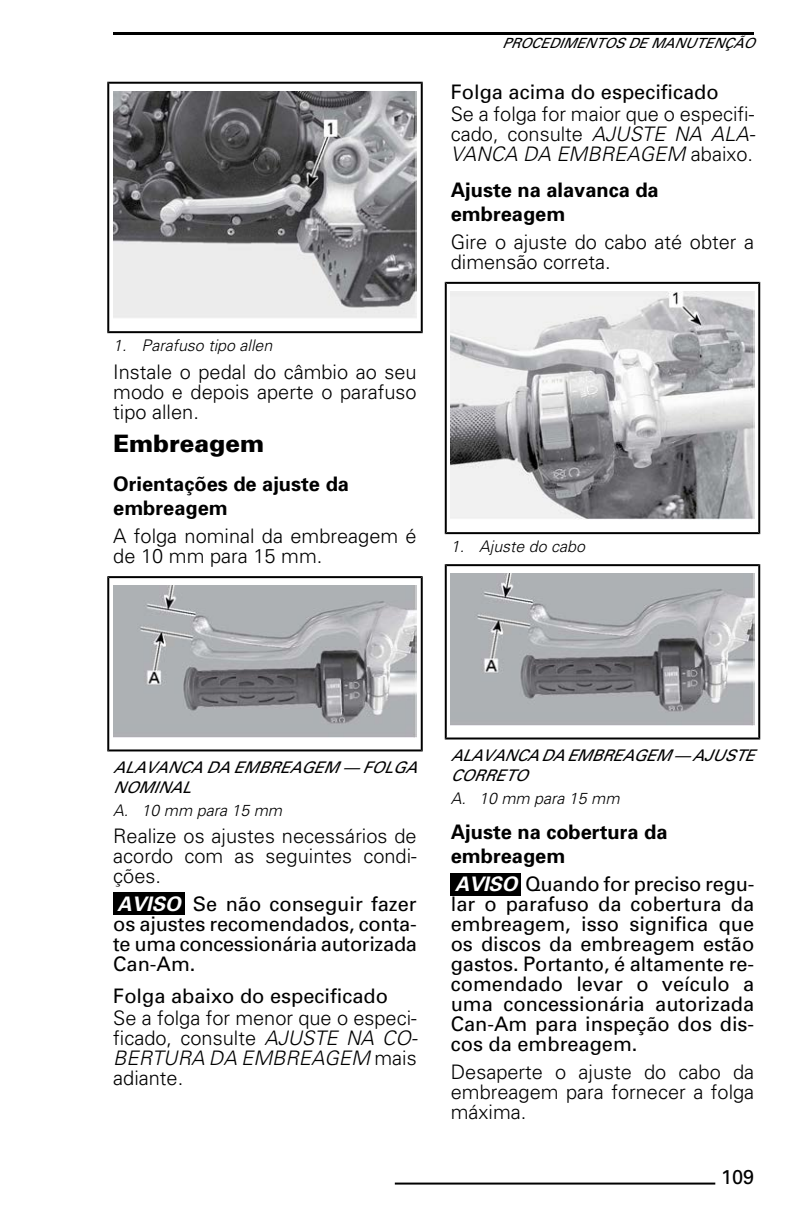
<style>
.page{position:relative;width:791px;height:1222px;background:#fff}
.page>*{position:absolute;margin:0;border:0;box-sizing:border-box;transform-origin:0 0}
.t1{font:900 24px "Univers";color:#000}
.t2{font:300 20px/20px "Univers";color:#000}
.t3{font:20px/20px "Univers";color:#000;text-align:justify}
.t4{font:700 20px/24px "Univers";color:#000}
.t5{font:italic 16px/19.2px "Univers";color:#000}
.t6{font:italic 300 16px "Univers";color:#000}
.t7{font:italic 14px "Univers";color:#000}
.s1{font-style:italic}
.s2{font-weight:700;font-style:italic;color:#fff}
</style>
<div class="page">
<svg style="left:107px;top:82px;width:316px;height:251px"></svg>
<img style="left:113px;top:91px;width:303px;height:228px">
<svg style="left:107px;top:576px;width:316px;height:175px"></svg>
<img style="left:113px;top:585px;width:303px;height:152px">
<div style="left:113px;top:892px;width:72px;height:23px;background:#000"></div>
<svg style="left:445px;top:282px;width:315px;height:252px"></svg>
<img style="left:451px;top:291px;width:303px;height:229px">
<svg style="left:445px;top:564px;width:315px;height:175px"></svg>
<img style="left:451px;top:573px;width:303px;height:152px">
<div style="left:451px;top:872px;width:70px;height:23px;background:#000"></div>
<hr style="left:395px;top:1182px;width:320px;height:2px;background:#000">
<hr style="left:113px;top:32px;width:641px;height:2px;background:#000">
<p class="t6" style="left:113px;top:340px;width:164px">1. Parafuso tipo allen</p>
<p class="t2" style="left:113px;top:363px;width:305px;text-align:justify">Instale o pedal do câmbio ao seu modo e depois aperte o parafuso tipo allen.</p>
<p class="t1" style="left:113px;top:434px;width:152px">Embreagem</p>
<p class="t4" style="left:113px;top:474px;width:237px">Orientações de ajuste da embreagem</p>
<p class="t2" style="left:113px;top:528px;width:305px">A folga nominal da embreagem é de 10 mm para 15 mm.</p>
<p class="t7" style="left:502px;top:38px;width:254px">PROCEDIMENTOS DE MANUTENÇÃO</p>
<p class="t3" style="left:451px;top:84px;width:269px">Folga acima do especificado</p>
<p class="t2" style="left:451px;top:106px;width:309px">Se a folga for maior que o especifi&shy;cado, consulte <span class="s1">AJUSTE NA ALA-<br>VANCA DA EMBREAGEM</span> a b a i x o .</p>
<p class="t4" style="left:451px;top:180px;width:209px">Ajuste na alavanca da embreagem</p>
<p class="t2" style="left:451px;top:234px;width:305px">Gire o ajuste do cabo até obter a dimensão correta.</p>
<p class="t6" style="left:451px;top:540px;width:139px">1. Aj uste do cabo</p>
<p class="t5" style="left:113px;top:759px;width:305px">ALAVANCA DA EMBREAGEM — FOLGA<br>NOMINAL</p>
<p class="t6" style="left:113px;top:804px;width:173px">A. 10 mm para 15 mm</p>
<p class="t2" style="left:113px;top:827px;width:305px;text-align:justify">Realize os ajustes necessários de acordo com as seguintes condi&shy;ções.</p>
<p class="t3" style="left:113px;top:895px;width:305px"><span class="s2">AVISO</span> Se não conseguir fazer os ajustes recomendados, conta&shy;te uma concessionária autorizada Can-Am.</p>
<p class="t3" style="left:113px;top:987px;width:276px">Folga abaixo do especificado</p>
<p class="t2" style="left:113px;top:1009px;width:309px">Se a folga for menor que o especi&shy;ficado, consulte <span class="s1">AJUSTE NA CO-<br>BERTURA DA EMBREAGEM</span> m a i s adiante.</p>
<p class="t5" style="left:451px;top:747px;width:305px">ALAVANCA DA EMBREAGEM — AJUSTE<br>CORRETO</p>
<p class="t6" style="left:451px;top:792px;width:173px">A. 10 mm para 15 mm</p>
<p class="t4" style="left:451px;top:821px;width:218px">Ajuste na cobertura da embreagem</p>
<p class="t3" style="left:451px;top:875px;width:305px"><span class="s2">AVISO</span> Quando for preciso regu&shy;lar o parafuso da cobertura da embreagem, isso significa que os discos da embreagem estão gastos. Portanto, é altamente re&shy;comendado levar o veículo a uma concessionária autorizada Can-Am para inspeção dos dis&shy;cos da embreagem.</p>
<p class="t2" style="left:451px;top:1063px;width:305px;text-align:justify">Desaperte o ajuste do cabo da embreagem para fornecer a folga máxima.</p>
<p class="t3" style="left:721px;top:1168px;width:35px">109</p>
</div>
